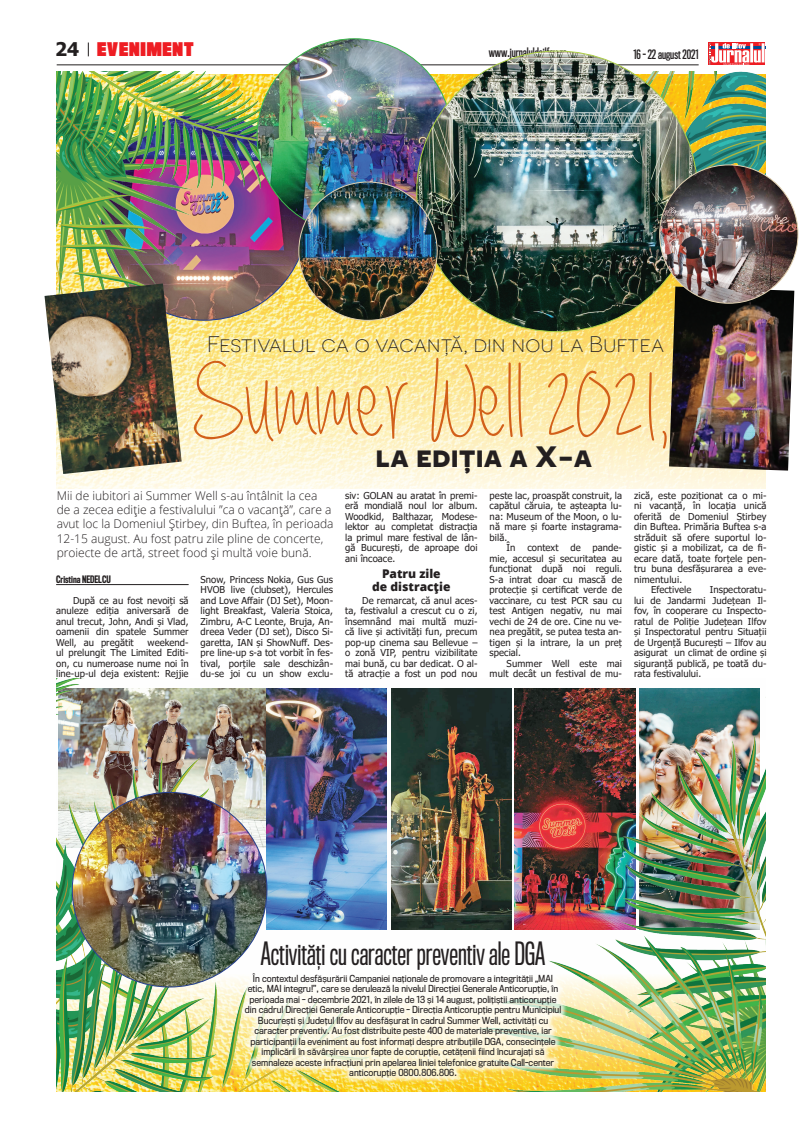
<style>
.page{position:relative;width:808px;height:1134px;background:#fff}
.page>*{position:absolute;margin:0;border:0;box-sizing:border-box;transform-origin:0 0}
.TITLU_6_2_Malaga_OK{font:108.5px "alwaysforever";color:#d2601a}
.SUPRA{font:29.5px "Titling Gothic FB Comp";color:#231f20}
.SUPRA-2{font:700 29.5px "Novecentosanswide";color:#231f20}
.SUPRA-3{font:300 22.5px "Novecentosanswide";color:#231f20}
.t1{font:900 17.3px "Titling Gothic FB Comp";letter-spacing:.05em;color:#ee1d23}
.INTRO{font:300 12px/14.4px "Open Sans";color:#231f20}
.t2{font:600 12px "Titling Gothic FB Comp";color:#231f20}
.INTER{font:800 12px/13.2px "Open Sans";color:#231f20;text-align:center}
.BODY_TXT{font:9.5px/10.5px "Tahoma";letter-spacing:.005em;color:#231f20;text-align:justify}
.Semantura_ok{font:500 9.5px "Titling Gothic FB Comp";color:#231f20}
.Text_STIRE_4_0{font:9px/10.5px "Titling Gothic FB Narrow";color:#231f20;text-align:center}
.s1{font-family:"Tahoma";font-weight:700;font-size:18.8px;color:#231f20}
</style>
<div class="page">
<div style="left:708px;top:43px;width:57px;height:22px;background:#ee1d23"></div>
<svg style="left:709px;top:43px;width:56px;height:22px"></svg>
<hr style="left:57px;top:64px;width:642px;height:1px;background:#231f20">
<svg style="left:88px;top:43px;width:1px;height:13px"></svg>
<img style="left:57px;top:72px;width:708px;height:1019px">
<div style="left:239px;top:935px;width:328px;height:149px;background:#fff;opacity:.75"></div>
<img style="left:72px;top:792px;width:195px;height:195px;border-radius:97px">
<img style="left:257px;top:39px;width:195px;height:182px">
<img style="left:669px;top:287px;width:125px;height:184px">
<img style="left:45px;top:283px;width:137px;height:191px">
<img style="left:417px;top:51px;width:280px;height:281px;border-radius:140px">
<img style="left:299px;top:182px;width:138px;height:138px;border-radius:69px">
<img style="left:660px;top:165px;width:138px;height:138px;border-radius:69px">
<div style="left:56px;top:489px;width:710px;height:189px;background:#fff"></div>
<hr style="left:56px;top:584px;width:133px;height:1px;background:#231f20">
<p class="t1" style="left:55px;top:38px;width:140px"><span class="s1">24</span> EVENIMENT</p>
<p class="t2" style="left:489px;top:46px;width:80px">www.jurnaluldeilfov.ro</p>
<p class="t2" style="left:633px;top:47px;width:67px">16 - 22 august 2021</p>
<p class="SUPRA-3" style="left:207px;top:331px;width:459px">Festivalul ca o vacanță, din nou la Buftea</p>
<p class="TITLU_6_2_Malaga_OK" style="left:193px;top:358px;width:480px">Summer Well 2021,</p>
<p class="SUPRA-2" style="left:376px;top:439px;width:218px">la ediția a X-a</p>
<p class="INTRO" style="left:57px;top:488px;width:278px">Mii de iubitori ai Summer Well s-au întâlnit la cea de a zecea ediție a festivalului ”ca o vacanță”, care a avut loc la Domeniul Știrbey, din Buftea, în perioada 12-15 august. Au fost patru zile pline de concerte, proiecte de artă, street food și multă voie bună.</p>
<p class="Semantura_ok" style="left:56px;top:573px;width:56px">Cristina NEDELCU</p>
<p class="BODY_TXT" style="left:56px;top:596px;width:134px;text-indent:17px">După ce au fost nevoiţi să anuleze ediţia aniversară de anul trecut, John, Andi și Vlad, oamenii din spatele Summer Well, au pregătit</p>
<p class="BODY_TXT" style="left:56px;top:638px;width:134px;text-indent:91px">weekend&shy;ul prelungit The Limited Editi&shy;on, cu numeroase nume noi în line-up-ul deja existent: Rejjie</p>
<p class="BODY_TXT" style="left:201px;top:575px;width:134px">Snow, Princess Nokia, Gus Gus HVOB live (clubset), Hercules and Love Affair (DJ Set), Moon&shy;light Breakfast, Valeria Stoica, Zimbru, A-C Leonte, Bruja, An&shy;dreea Veder (DJ set), Disco Si&shy;garetta, IAN și ShowNuff. Des&shy;pre line-up s-a tot vorbit în fes&shy;tival, porţile sale deschizân&shy;du-se joi cu un show exclu-</p>
<p class="BODY_TXT" style="left:345px;top:491px;width:134px">siv: GOLAN au aratat în premi&shy;eră mondială noul lor album.<br>Woodkid, Balthazar, Modese&shy;lektor au completat distracția la primul mare festival de lân&shy;gă București, de aproape doi ani încoace.</p>
<p class="INTER" style="left:372px;top:566px;width:80px">Patru zile<br>de distracție</p>
<p class="BODY_TXT" style="left:345px;top:596px;width:134px;text-indent:17px">De remarcat, că anul aces&shy;ta, festivalul a crescut cu o zi, însemnând mai multă muzi&shy;că live și activităţi fun, precum pop-up cinema sau Bellevue – o zonă VIP, pentru vizibilitate mai bună, cu bar dedicat. O al&shy;tă atracție a fost un pod nou</p>
<p class="BODY_TXT" style="left:490px;top:491px;width:134px">peste lac, proaspăt construit, la capătul căruia, te așteapta lu&shy;na: Museum of the Moon, o lu&shy;nă mare și foarte instagrama&shy;bilă.</p>
<p class="BODY_TXT" style="left:490px;top:543px;width:134px;text-indent:17px">În context de pande&shy;mie, accesul și securitatea au funcționat după noi reguli.<br>S-a intrat doar cu mască de protecție și certificat verde de vaccinare, cu test PCR sau cu test Antigen negativ, nu mai vechi de 24 de ore. Cine nu ve&shy;nea pregătit, se putea testa an&shy;tigen și la intrare, la un preţ special.</p>
<p class="BODY_TXT" style="left:490px;top:659px;width:134px;text-align:right">Summer Well este mai mult decât un festival de mu-</p>
<p class="BODY_TXT" style="left:634px;top:491px;width:134px">zică, este poziționat ca o mi&shy;ni vacanță, în locația unică oferită de Domeniul Știrbey din Buftea. Primăria Buftea s-a străduit să ofere suportul lo&shy;gistic și a mobilizat, ca de fi&shy;ecare dată, toate forțele pen&shy;tru buna desfășurarea a eve&shy;nimentului.</p>
<p class="BODY_TXT" style="left:651px;top:585px;width:42px">Efectivele</p>
<p class="BODY_TXT" style="left:634px;top:585px;width:134px;text-indent:76px">Inspectoratu&shy;lui de Jandarmi Județean Il&shy;fov, în cooperare cu Inspecto&shy;ratul de Poliție Județean Ilfov și Inspectoratul pentru Situații de Urgență București – Ilfov au asigurat un climat de ordine și siguranță publică, pe toată du&shy;rata festivalului.</p>
<p class="SUPRA" style="left:261px;top:936px;width:286px">Activități cu caracter preventiv ale DGA</p>
<p class="Text_STIRE_4_0" style="left:245px;top:973px;width:318px">În contextul desfășurării Campaniei naționale de promovare a integrității „MAI etic, MAI integru!”, care se derulează la nivelul Direcției Generale Anticorupție, în perioada mai - decembrie 2021, în zilele de 13 și 14 august, polițiștii anticorupție din cadrul Direcției Generale Anticorupție - Direcția Anticorupție pentru Municipiul București și Judeţul Ilfov au desfășurat în cadrul Summer Well, activități cu caracter preventiv. Au fost distribuite peste 400 de materiale preventive, iar participanții la eveniment au fost informați despre atribuţiile DGA, consecinţele implicării în săvârșirea unor fapte de corupţie, cetățenii fiind încurajați să semnaleze aceste infracţiuni prin apelarea liniei telefonice gratuite Call-center anticorupție 0800.806.806.</p>
</div>
